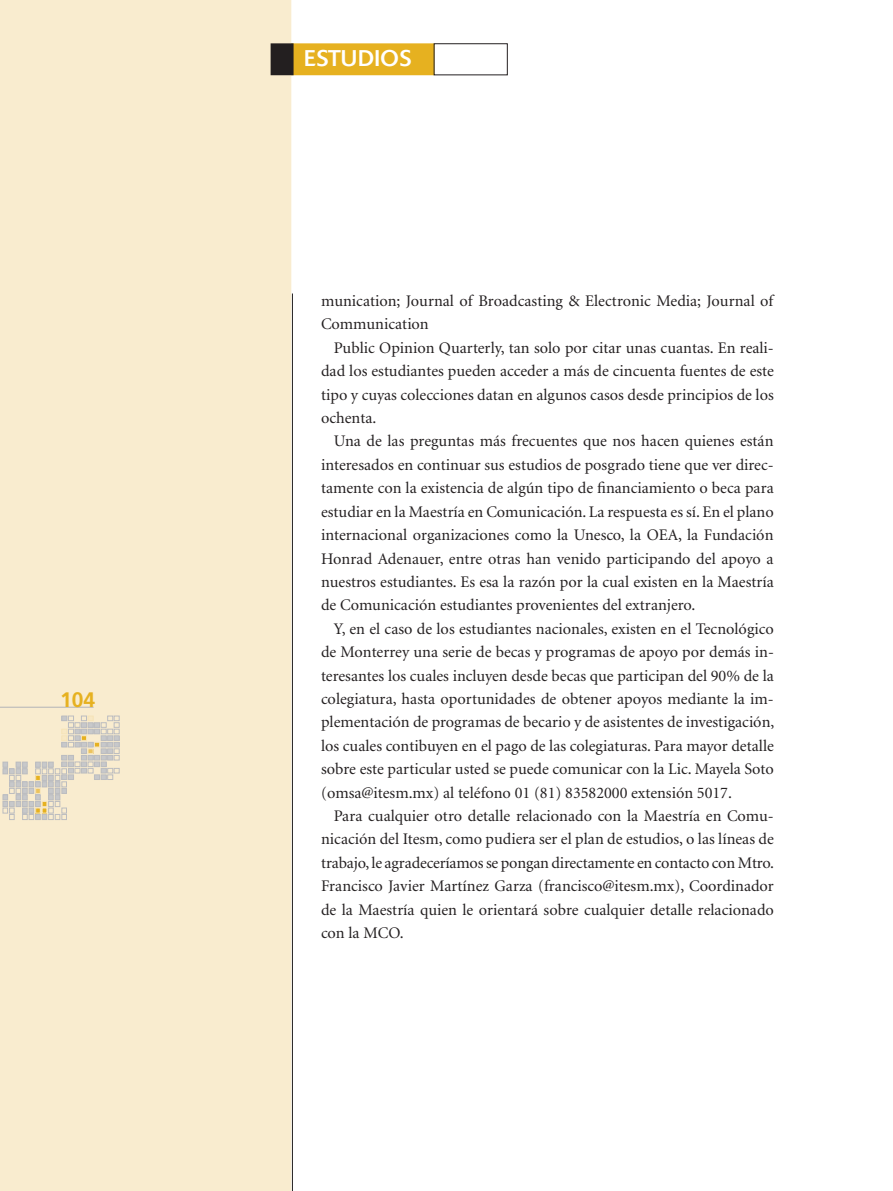
<style>
.page{position:relative;width:893px;height:1191px;background:#fff}
.page>*{position:absolute;margin:0;border:0;box-sizing:border-box;transform-origin:0 0}
.t1{font:22.5px "Delta";letter-spacing:.02em;color:#fff}
.t2{font:700 21px "Frutiger";color:#e6b120}
.t3{font:16.2px "Minion";color:#231f20}
</style>
<div class="page">
<div style="left:0;top:0;width:291px;height:1191px;background:#f9eccf"></div>
<hr style="left:292px;top:293px;width:1px;height:898px;background:#231f20">
<hr style="left:0;top:707px;width:94px;height:1px;background:#b2b3b7">
<svg style="left:3px;top:716px;width:116px;height:103px;background:#e6ddc8"></svg>
<div style="left:292px;top:44px;width:142px;height:30px;background:#e6b120"></div>
<div style="left:291px;top:43px;width:143px;height:32px;border:2px solid #e6b120"></div>
<div style="left:271px;top:44px;width:22px;height:30px;background:#231f20"></div>
<div style="left:271px;top:43px;width:23px;height:32px;border:2px solid #231f20"></div>
<div style="left:434px;top:43px;width:74px;height:32px;border:1px solid #231f20"></div>
<p class="t2" style="left:60px;top:687px;width:37px">104</p>
<p class="t1" style="left:304px;top:45px;width:109px">ESTUDIOS</p>
<p class="t3" style="left:321px;top:293px;width:454px">munication; Journal of Broadcasting &amp; Electronic Media; Journal of</p>
<p class="t3" style="left:321px;top:316px;width:109px">Communication</p>
<p class="t3" style="left:334px;top:340px;width:442px">Public Opinion Quarterly, tan solo por citar unas cuantas. En reali-</p>
<p class="t3" style="left:321px;top:363px;width:454px">dad los estudiantes pueden acceder a más de cincuenta fuentes de este</p>
<p class="t3" style="left:321px;top:386px;width:454px">tipo y cuyas colecciones datan en algunos casos desde principios de los</p>
<p class="t3" style="left:321px;top:410px;width:57px">ochenta.</p>
<p class="t3" style="left:334px;top:433px;width:441px">Una de las preguntas más frecuentes que nos hacen quienes están</p>
<p class="t3" style="left:321px;top:457px;width:454px">interesados en continuar sus estudios de posgrado tiene que ver direc-</p>
<p class="t3" style="left:321px;top:480px;width:454px">tamente con la existencia de algún tipo de financiamiento o beca para</p>
<p class="t3" style="left:321px;top:503px;width:454px">estudiar en la Maestría en Comunicación. La respuesta es sí. En el plano</p>
<p class="t3" style="left:321px;top:527px;width:454px">internacional organizaciones como la Unesco, la OEA, la Fundación</p>
<p class="t3" style="left:321px;top:550px;width:454px">Honrad Adenauer, entre otras han venido participando del apoyo a</p>
<p class="t3" style="left:321px;top:574px;width:454px">nuestros estudiantes. Es esa la razón por la cual existen en la Maestría</p>
<p class="t3" style="left:321px;top:597px;width:376px">de Comunicación estudiantes provenientes del extranjero.</p>
<p class="t3" style="left:334px;top:620px;width:441px">Y, en el caso de los estudiantes nacionales, existen en el Tecnológico</p>
<p class="t3" style="left:321px;top:644px;width:454px">de Monterrey una serie de becas y programas de apoyo por demás in-</p>
<p class="t3" style="left:321px;top:667px;width:454px">teresantes los cuales incluyen desde becas que participan del 90% de la</p>
<p class="t3" style="left:321px;top:691px;width:454px">colegiatura, hasta oportunidades de obtener apoyos mediante la im-</p>
<p class="t3" style="left:321px;top:714px;width:455px">plementación de programas de becario y de asistentes de investigación,</p>
<p class="t3" style="left:321px;top:737px;width:454px">los cuales contibuyen en el pago de las colegiaturas. Para mayor detalle</p>
<p class="t3" style="left:321px;top:761px;width:454px">sobre este particular usted se puede comunicar con la Lic. Mayela Soto</p>
<p class="t3" style="left:321px;top:784px;width:412px">(omsa@itesm.mx) al teléfono 01 (81) 83582000 extensión 5017.</p>
<p class="t3" style="left:334px;top:808px;width:442px">Para cualquier otro detalle relacionado con la Maestría en Co-mu-</p>
<p class="t3" style="left:321px;top:831px;width:454px">nicación del Itesm, como pudiera ser el plan de estudios, o las líneas de</p>
<p class="t3" style="left:321px;top:854px;width:455px">trabajo, le agradeceríamos se pongan directamente en contacto con Mtro.</p>
<p class="t3" style="left:321px;top:878px;width:454px">Francisco Javier Martínez Garza (francisco@itesm.mx), Coor-dinador</p>
<p class="t3" style="left:321px;top:901px;width:454px">de la Maestría quien le orientará sobre cualquier detalle relacionado</p>
<p class="t3" style="left:321px;top:925px;width:84px">con la MCO.</p>
</div>
